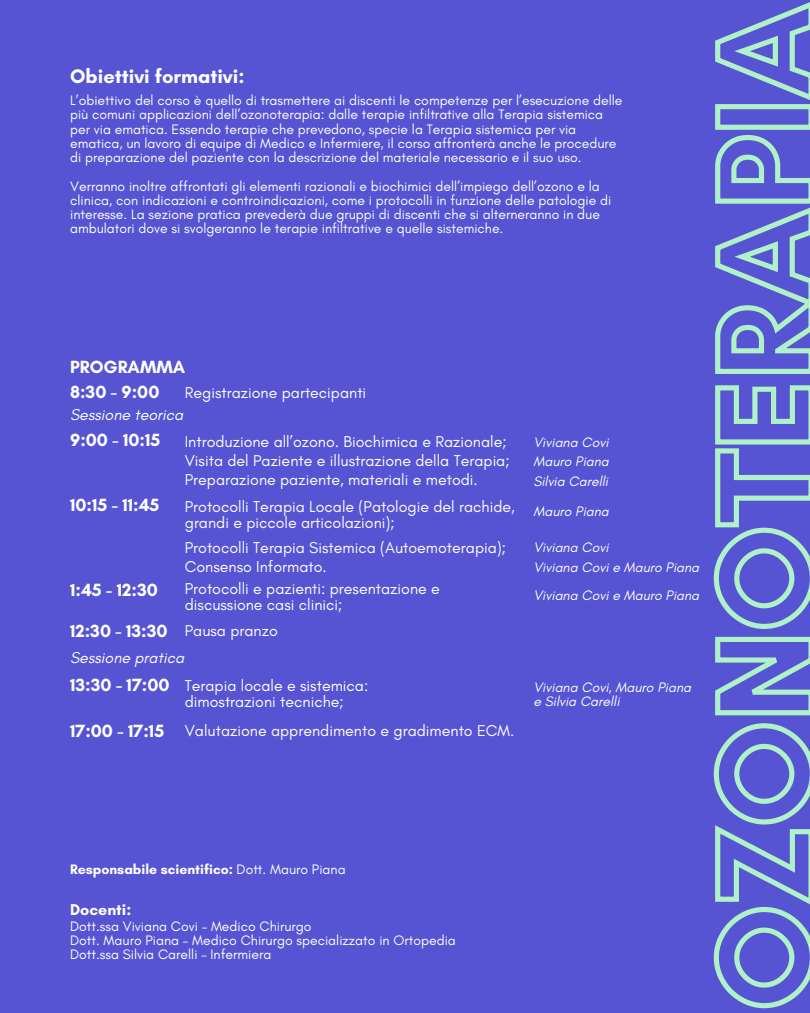
<style>
.page{position:relative;width:810px;height:1013px;background:#fff}
.page>*{position:absolute;margin:0;border:0;box-sizing:border-box;transform-origin:0 0}
.t1{font:700 20px "Glacial Indifference";color:#fff}
.t2{font:700 18px "Glacial Indifference";color:#fff}
.t3{font:16px/18.8px "Glacial Indifference";color:#fff}
.t4{font:italic 16px "Glacial Indifference";color:#fff}
.t5{font:700 16px "Glacial Indifference";color:#fff}
.t6{font:14px/14.2px "Glacial Indifference";color:#fff}
.t7{font:italic 14px "Glacial Indifference";color:#fff}
.t8{font:700 14px "Glacial Indifference";color:#fff}
.s1{font-weight:400}
</style>
<div class="page">
<div style="left:0;top:0;width:810px;height:1012px;background:#5654d2"></div>
<svg style="left:713px;top:2px;width:97px;height:1007px"></svg>
<h1 class="t1" style="left:70px;top:64px;width:176px">Obiettivi formativi:</h1>
<h4 class="t6" style="left:70px;top:93px;width:554px">L’obiettivo del corso è quello di trasmettere ai discenti le competenze per l’esecuzione delle più comuni applicazioni dell’ozonoterapia: dalle terapie infiltrative alla Terapia sistemica per via ematica. Essendo terapie che prevedono, specie la Terapia sistemica per via ematica, un lavoro di equipe di Medico e Infermiere, il corso affronterà anche le procedure di preparazione del paziente con la descrizione del materiale necessario e il suo uso.</h4>
<h3 class="t6" style="left:70px;top:179px;width:543px">Verranno inoltre affrontati gli elementi razionali e biochimici dell’impiego dell’ozono e la clinica, con indicazioni e controindicazioni, come i protocolli in funzione delle patologie di interesse. La sezione pratica prevederà due gruppi di discenti che si alterneranno in due ambulatori dove si svolgeranno le terapie infiltrative e quelle sistemiche.</h3>
<h4 class="t2" style="left:70px;top:355px;width:117px">PROGRAMMA</h4>
<p class="t2" style="left:70px;top:381px;width:91px">8:30 - 9:00</p>
<p class="t2" style="left:70px;top:429px;width:92px">9:00 - 10:15</p>
<p class="t3" style="left:185px;top:382px;width:183px">Registrazione partecipanti</p>
<p class="t4" style="left:70px;top:405px;width:115px">Sessione teorica</p>
<h4 class="t3" style="left:185px;top:432px;width:326px">Introduzione all’ozono. Biochimica e Razionale;<br>Visita del Paziente e illustrazione della Terapia;<br>Preparazione paziente, materiali e metodi.</h4>
<h4 class="t2" style="left:70px;top:494px;width:91px">10:15 - 11:45</h4>
<p class="t2" style="left:70px;top:579px;width:89px">1:45 - 12:30</p>
<h4 class="t2" style="left:70px;top:620px;width:99px">12:30 - 13:30</h4>
<h4 class="t3" style="left:185px;top:499px;width:332px;line-height:15.8px">Protocolli Terapia Locale (Patologie del rachide, grandi e piccole articolazioni);</h4>
<h4 class="t3" style="left:185px;top:538px;width:323px">Protocolli Terapia Sistemica (Autoemoterapia);<br>Consenso Informato.</h4>
<h4 class="t3" style="left:185px;top:581px;width:257px;line-height:15.8px">Protocolli e pazienti: presentazione e discussione casi clinici;</h4>
<h3 class="t3" style="left:185px;top:621px;width:95px">Pausa pranzo</h3>
<h3 class="t4" style="left:70px;top:648px;width:115px">Sessione pratica</h3>
<p class="t2" style="left:70px;top:673px;width:101px">13:30 - 17:00</p>
<h3 class="t2" style="left:70px;top:719px;width:96px">17:00 - 17:15</h3>
<p class="t3" style="left:185px;top:677px;width:185px;line-height:15.8px">Terapia locale e sistemica: dimostrazioni tecniche;</p>
<h3 class="t3" style="left:185px;top:720px;width:331px">Valutazione apprendimento e gradimento ECM.</h3>
<p class="t7" style="left:533px;top:434px;width:77px">Viviana Covi</p>
<h3 class="t7" style="left:533px;top:452px;width:77px">Mauro Piana</h3>
<p class="t7" style="left:533px;top:472px;width:76px">Silvia Carelli</p>
<p class="t7" style="left:533px;top:502px;width:77px">Mauro Piana</p>
<h4 class="t7" style="left:533px;top:539px;width:77px">Viviana Covi</h4>
<p class="t7" style="left:533px;top:559px;width:167px">Viviana Covi e Mauro Piana</p>
<p class="t7" style="left:533px;top:586px;width:167px">Viviana Covi e Mauro Piana</p>
<p class="t7" style="left:533px;top:678px;width:159px">Viviana Covi, Mauro Piana</p>
<p class="t7" style="left:533px;top:693px;width:88px">e Silvia Carelli</p>
<h3 class="t8" style="left:70px;top:860px;width:277px">Responsabile scientifico: <span class="s1">Dott. Mauro Piana</span></h3>
<p class="t5" style="left:70px;top:900px;width:63px">Docenti:</p>
<h2 class="t6" style="left:70px;top:918px;width:243px">Dott.ssa Viviana Covi – Medico Chirurgo</h2>
<h3 class="t6" style="left:70px;top:933px;width:387px">Dott. Mauro Piana – Medico Chirurgo specializzato in Ortopedia</h3>
<h4 class="t6" style="left:70px;top:947px;width:203px">Dott.ssa Silvia Carelli – Infermiera</h4>
</div>
